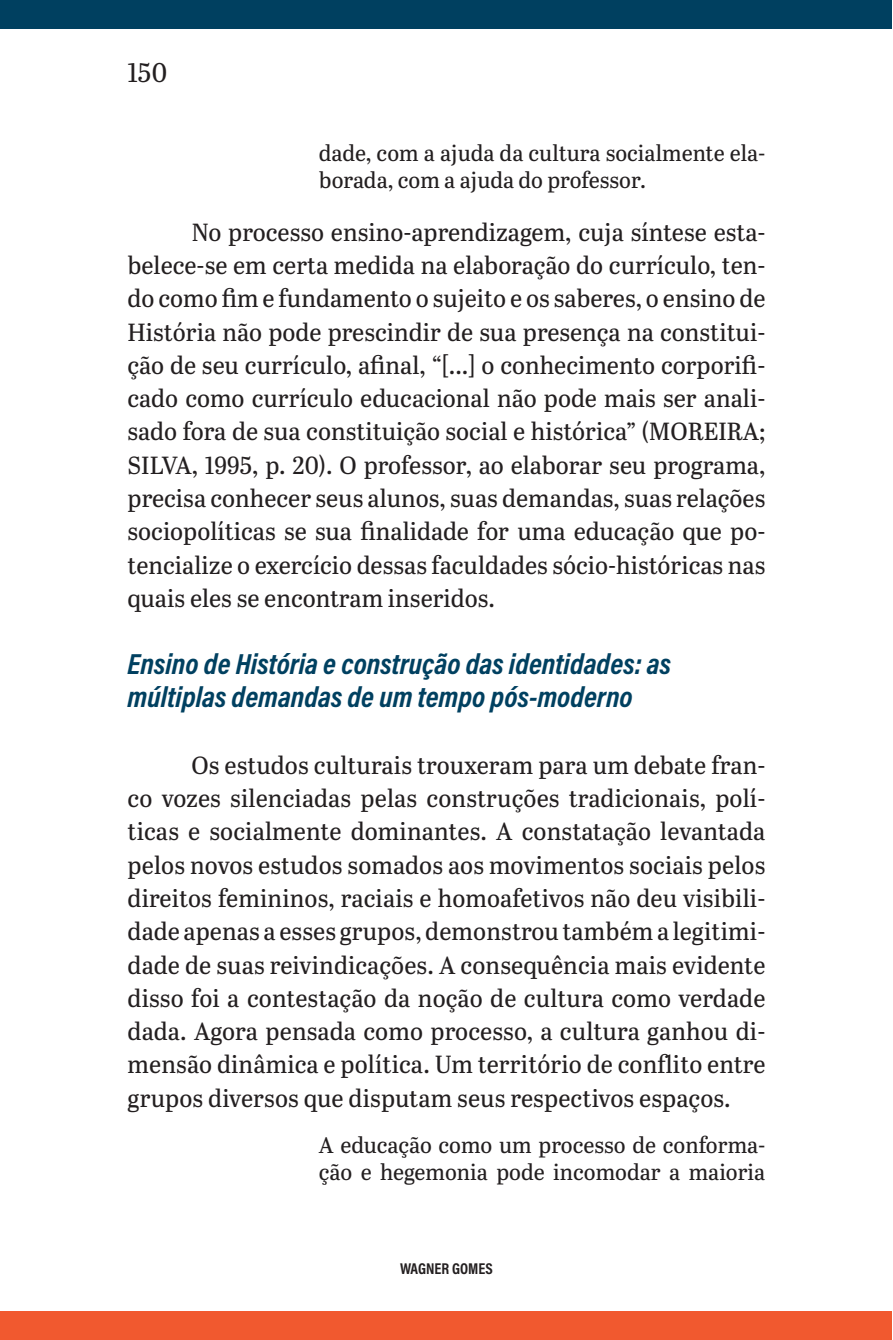
<style>
.page{position:relative;width:893px;height:1340px;background:#fff}
.page>*{position:absolute;margin:0;border:0;box-sizing:border-box;transform-origin:0 0}
.TÍTULO_INTERNO_02{font:italic 700 29.25px/33.3px "Acumin Pro Cond";color:#004060}
.t1{font:27px "Abril Titling";color:#231f20}
.t2{font:24.75px/33.3px "Abril Titling";color:#231f20;text-align:justify}
.RECUO{font:22.5px/27px "Abril Titling";color:#231f20}
.t3{font:700 15.75px "Acumin Pro Cond";color:#231f20}
</style>
<div class="page">
<div style="left:0;top:0;width:891px;height:29px;background:#004060"></div>
<div style="left:0;top:1311px;width:891px;height:28px;background:#f1592f"></div>
<p class="t1" style="left:128px;top:53px;width:41px">150</p>
<p class="RECUO" style="left:319px;top:139px;width:448px">dade, com a ajuda da cultura socialmente ela&shy;borada, com a ajuda do professor.</p>
<p class="t2" style="left:128px;top:214px;width:639px;text-indent:64px">No processo ensino-aprendizagem, cuja síntese esta&shy;belece-se em certa medida na elaboração do currículo, ten&shy;do como fim e fundamento o sujeito e os saberes, o ensino de História não pode prescindir de sua presença na constitui&shy;ção de seu currículo, afinal, “[...] o conhecimento corporifi&shy;cado como currículo educacional não pode mais ser anali&shy;sado fora de sua constituição social e histórica” (MOREIRA; SILVA, 1995, p. 20). O professor, ao elaborar seu programa, precisa conhecer seus alunos, suas demandas, suas relações sociopolíticas se sua finalidade for uma educação que po&shy;tencialize o exercício dessas faculdades sócio-históricas nas quais eles se encontram inseridos.</p>
<p class="TÍTULO_INTERNO_02" style="left:128px;top:646px;width:545px">Ensino de História e construção das identidades: as múltiplas demandas de um tempo pós-moderno</p>
<p class="t2" style="left:128px;top:747px;width:639px;text-indent:64px">Os estudos culturais trouxeram para um debate fran&shy;co vozes silenciadas pelas construções tradicionais, polí&shy;ticas e socialmente dominantes. A constatação levantada pelos novos estudos somados aos movimentos sociais pelos direitos femininos, raciais e homoafetivos não deu visibili&shy;dade apenas a esses grupos, demonstrou também a legitimi&shy;dade de suas reivindicações. A consequência mais evidente disso foi a contestação da noção de cultura como verdade dada. Agora pensada como processo, a cultura ganhou di&shy;mensão dinâmica e política. Um território de conflito entre grupos diversos que disputam seus respectivos espaços.</p>
<p class="RECUO" style="left:319px;top:1130px;width:448px">A educação como um processo de conforma&shy;ção e hegemonia pode incomodar a maioria</p>
<p class="t3" style="left:400px;top:1258px;width:94px">WAGNER GOMES</p>
</div>
